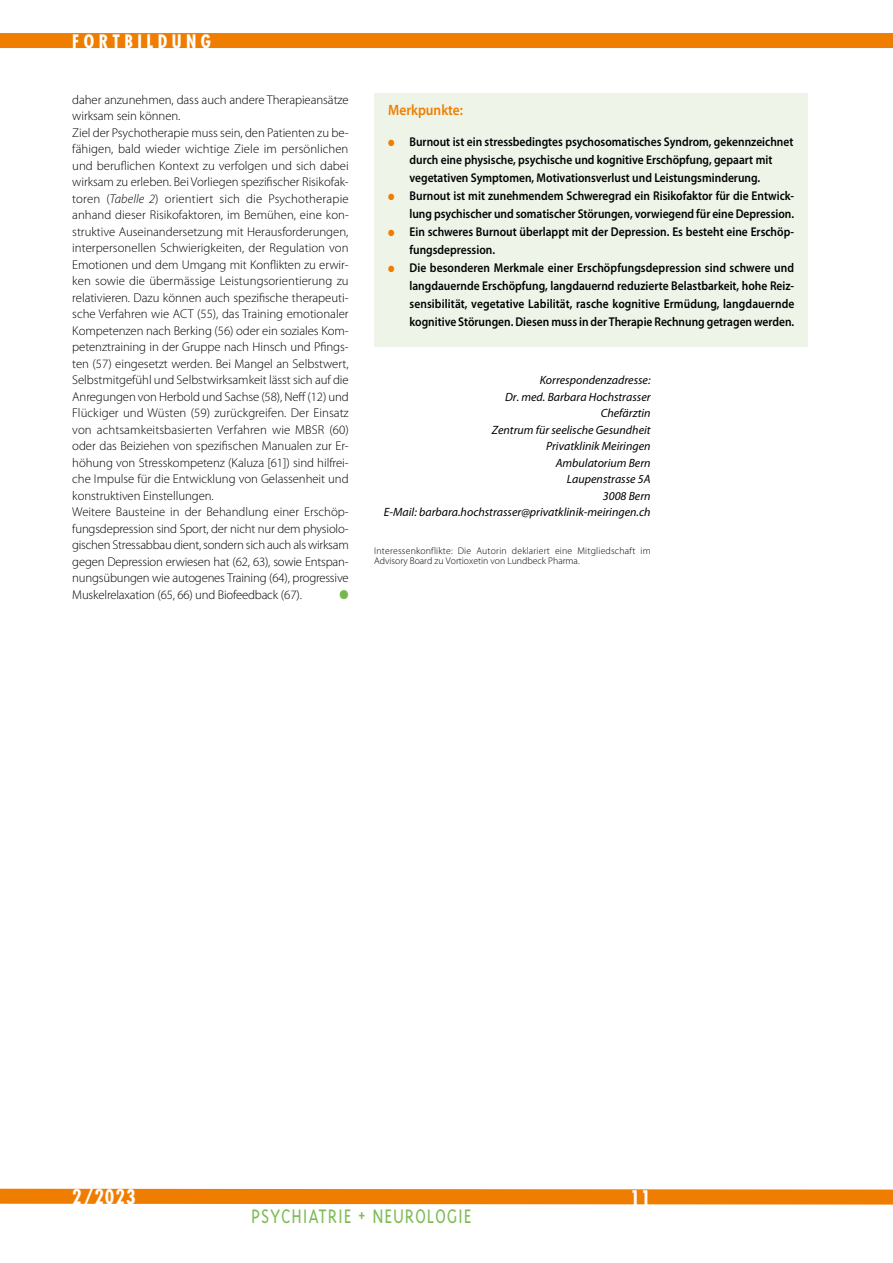
<style>
.page{position:relative;width:893px;height:1263px;background:#fff}
.page>*{position:absolute;margin:0;border:0;box-sizing:border-box;transform-origin:0 0}
.t1{font:300 22.5px "Triplex";letter-spacing:.04em;color:#7ebc56;scale:.88 1}
.t2{font:700 condensed 19.5px "Futura";letter-spacing:.05em;color:#fff}
.t3{font:700 condensed 18px "Futura";letter-spacing:.25em;color:#fff}
.t4{font:600 15px "Myriad Pro";color:#ef7d00;scale:.9 1}
.t5{font:300 12.75px/16.5px "Myriad Pro";letter-spacing:-.005em;color:#000}
.t6{font:600 12.75px/18px "Myriad Pro";color:#000;scale:.9 1}
.t7{font:12.75px "Zapf Dingbats";color:#75b94e;scale:.9 1}
.t8{font:italic 12px/16.5px "Myriad Pro";color:#000;text-align:right}
.t9{font:300 9.75px/9.8px "Myriad Pro";letter-spacing:.02em;color:#000}
.s1{font-style:italic}
.s2{color:#ef7d00}
</style>
<div class="page">
<div style="left:0;top:33px;width:893px;height:15px;background:#ef7d00"></div>
<div style="left:374px;top:94px;width:434px;height:253px;background:#eef5e8"></div>
<svg style="left:0;top:1188px;width:893px;height:17px;background:#f08c1d"></svg>
<h3 class="t3" style="left:72px;top:30px;width:140px">FORTBILDUNG</h3>
<p class="t5" style="left:72px;top:91px;width:278px">daher anzunehmen, dass auch andere Therapieansätze wirksam sein können.<br>Ziel der Psychotherapie muss sein, den Patienten zu be&shy;fähigen, bald wieder wichtige Ziele im persönlichen und beruflichen Kontext zu verfolgen und sich dabei wirksam zu erleben. Bei Vorliegen spezifischer Risikofak&shy;toren (<span class="s1">Tabelle 2</span>) orientiert sich die Psychotherapie anhand dieser Risikofaktoren, im Bemühen, eine kon&shy;struktive Auseinandersetzung mit Herausforderungen, interpersonellen Schwierigkeiten, der Regulation von Emotionen und dem Umgang mit Konflikten zu erwir&shy;ken sowie die übermässige Leistungsorientierung zu relativieren. Dazu können auch spezifische therapeuti&shy;sche Verfahren wie ACT (55), das Training emotionaler Kompetenzen nach Berking (56) oder ein soziales Kom&shy;petenztraining in der Gruppe nach Hinsch und Pfings&shy;ten (57) eingesetzt werden. Bei Mangel an Selbstwert, Selbstmitgefühl und Selbstwirksamkeit lässt sich auf die Anregungen von Herbold und Sachse (58), Neff (12) und Flückiger und Wüsten (59) zurückgreifen. Der Einsatz von achtsamkeitsbasierten Verfahren wie MBSR (60) oder das Beiziehen von spezifischen Manualen zur Er&shy;höhung von Stresskompetenz (Kaluza [61]) sind hilfrei&shy;che Impulse für die Entwicklung von Gelassenheit und konstruktiven Einstellungen.<br>Weitere Bausteine in der Behandlung einer Erschöp&shy;fungsdepression sind Sport, der nicht nur dem physiolo&shy;gischen Stressabbau dient, sondern sich auch als wirksam gegen Depression erwiesen hat (62, 63), sowie Entspan&shy;nungsübungen wie autogenes Training (64), progressive Muskelrelaxation (65, 66) und Biofeedback (67).</p>
<p class="t7" style="left:340px;top:588px;width:12px">●</p>
<p class="t4" style="left:388px;top:102px;width:85px">Merkpunkte:</p>
<p class="t6" style="left:409px;top:133px;width:428px;text-indent:-21px"><span class="s2">●</span> Burnout ist ein stressbedingtes psychosomatisches Syndrom, gekennzeichnet durch eine physische, psychische und kognitive Erschöpfung, gepaart mit vegetativen Symptomen, Motivationsverlust und Leistungsminderung.</p>
<p class="t6" style="left:388px;top:187px;width:453px;text-align:right"><span class="s2">●</span> Burnout ist mit zunehmendem Schweregrad ein Risikofaktor für die Entwick&shy;lung psychischer und somatischer Störungen, vorwiegend für eine Depression.</p>
<p class="t6" style="left:409px;top:223px;width:429px;text-indent:-21px"><span class="s2">●</span> Ein schweres Burnout überlappt mit der Depression. Es besteht eine Erschöp&shy;fungsdepression.</p>
<p class="t6" style="left:409px;top:259px;width:429px;text-align:justify;text-indent:-21px"><span class="s2">●</span> Die besonderen Merkmale einer Erschöpfungsdepression sind schwere und langdauernde Erschöpfung, langdauernd reduzierte Belastbarkeit, hohe Reiz&shy;sensibilität, vegetative Labilität, rasche kognitive Ermüdung, langdauernde kognitive Störungen. Diesen muss in der Therapie Rechnung getragen werden.</p>
<p class="t8" style="left:384px;top:372px;width:268px">Korrespondenzadresse:<br>Dr. med. Barbara Hochstrasser<br>Chefärztin<br>Zentrum für seelische Gesundheit<br>Privatklinik Meiringen<br>Ambulatorium Bern<br>Laupenstrasse 5A<br>3008 Bern<br>E-Mail: barbara.hochstrasser@privatklinik-meiringen.ch</p>
<p class="t9" style="left:374px;top:546px;width:278px">Interessenkonflikte: Die Autorin deklariert eine Mitgliedschaft im<br>Advisory Board zu Vortioxetin von Lundbeck Pharma.</p>
<h2 class="t2" style="left:72px;top:1184px;width:65px">2/2023</h2>
<h2 class="t2" style="left:630px;top:1185px;width:22px">11</h2>
<h1 class="t1" style="left:251px;top:1203px;width:252px">PSYCHIATRIE + NEUROLOGIE</h1>
</div>
